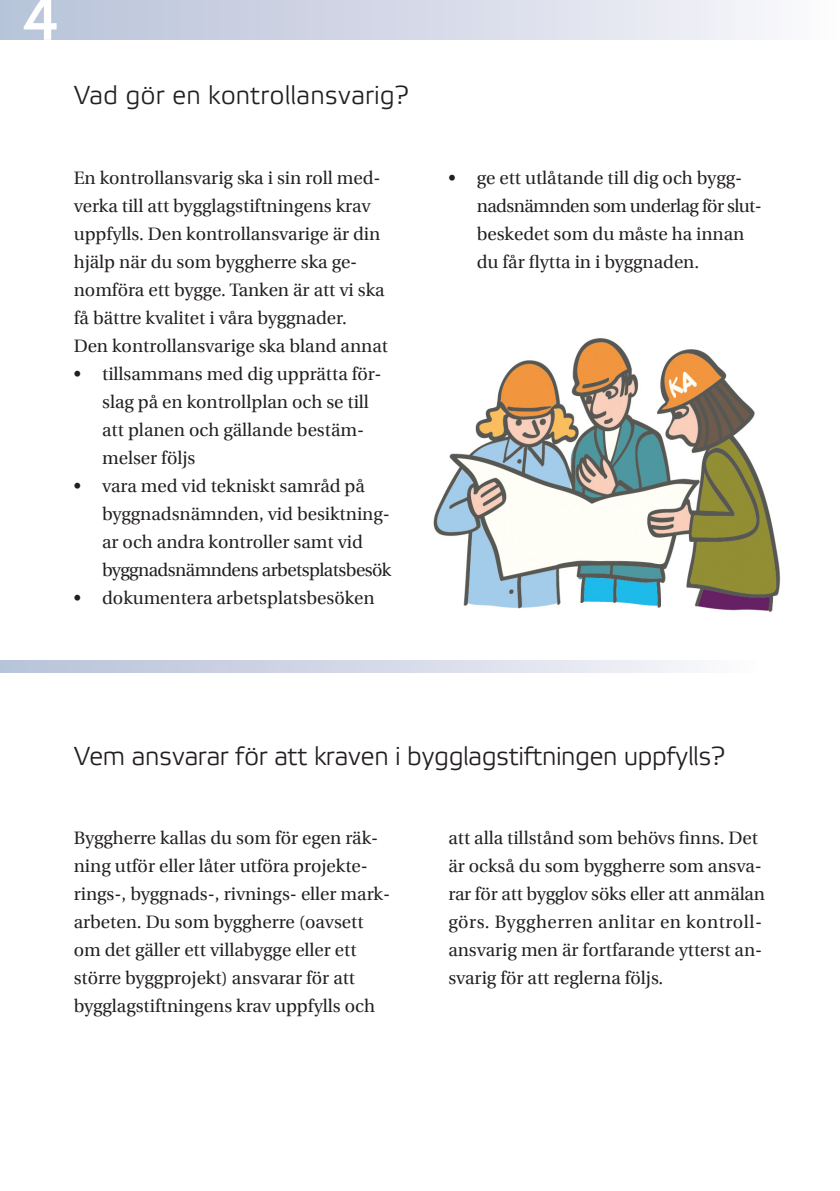
<style>
.page{position:relative;width:840px;height:1191px;background:#fff}
.page>*{position:absolute;margin:0;border:0;box-sizing:border-box;transform-origin:0 0}
.t1{font:500 58px "Etelka";color:#fff}
.Rubrik_2{font:300 26px "Etelka";letter-spacing:-.02em;color:#231f20}
.Rubrik_2-2{font:300 26px "Etelka";color:#231f20}
.Brödtext{font:18px/28px "Boverket Utopia";color:#231f20}
</style>
<div class="page">
<div style="left:0;top:0;width:839px;height:40px;background:linear-gradient(to right,#b6c0d7,#f9f7fb)"></div>
<svg style="left:0;top:660px;width:688px;height:12px;background:#d4d8e7"></svg>
<img style="left:433px;top:338px;width:348px;height:274px">
<h1 class="t1" style="left:23px;top:-13px;width:38px">4</h1>
<p class="Rubrik_2-2" style="left:74px;top:80px;width:336px">Vad gör en kontrollansvarig?</p>
<p class="Brödtext" style="left:74px;top:164px;width:312px">En kontrollansvarig ska i sin roll med&shy;verka till att bygglagstiftningens krav uppfylls. Den kontrollansvarige är din hjälp när du som byggherre ska ge&shy;nomföra ett bygge. Tanken är att vi ska få bättre kvalitet i våra byggnader.</p>
<p class="Brödtext" style="left:74px;top:332px;width:315px">Den kontrollansvarige ska bland annat</p>
<p class="Brödtext" style="left:102px;top:360px;width:281px;text-indent:-28px">• tillsammans med dig upprätta för&shy;slag på en kontrollplan och se till att planen och gällande bestäm&shy;melser följs</p>
<p class="Brödtext" style="left:102px;top:472px;width:290px;text-indent:-28px">• vara med vid tekniskt samråd på byggnadsnämnden, vid besiktning&shy;ar och andra kontroller samt vid byggnadsnämndens arbetsplatsbesök</p>
<p class="Brödtext" style="left:74px;top:584px;width:302px">• dokumentera arbetsplatsbesöken</p>
<p class="Brödtext" style="left:476px;top:164px;width:286px;text-indent:-28px">• ge ett utlåtande till dig och bygg&shy;nadsnämnden som underlag för slut&shy;beskedet som du måste ha innan du får flytta in i byggnaden.</p>
<p class="Rubrik_2" style="left:74px;top:741px;width:652px">Vem ansvarar för att kraven i bygglagstiftningen uppfylls?</p>
<p class="Brödtext" style="left:74px;top:824px;width:318px">Byggherre kallas du som för egen räk&shy;ning utför eller låter utföra projekte&shy;rings-, byggnads-, rivnings- eller mark&shy;arbeten. Du som byggherre (oavsett om det gäller ett villabygge eller ett större byggprojekt) ansvarar för att bygglagstiftningens krav uppfylls och</p>
<p class="Brödtext" style="left:448px;top:824px;width:318px">att alla tillstånd som behövs finns. Det är också du som byggherre som ansva&shy;rar för att bygglov söks eller att anmälan görs. Byggherren anlitar en kontroll&shy;ansvarig men är fortfarande ytterst an&shy;svarig för att reglerna följs.</p>
</div>
